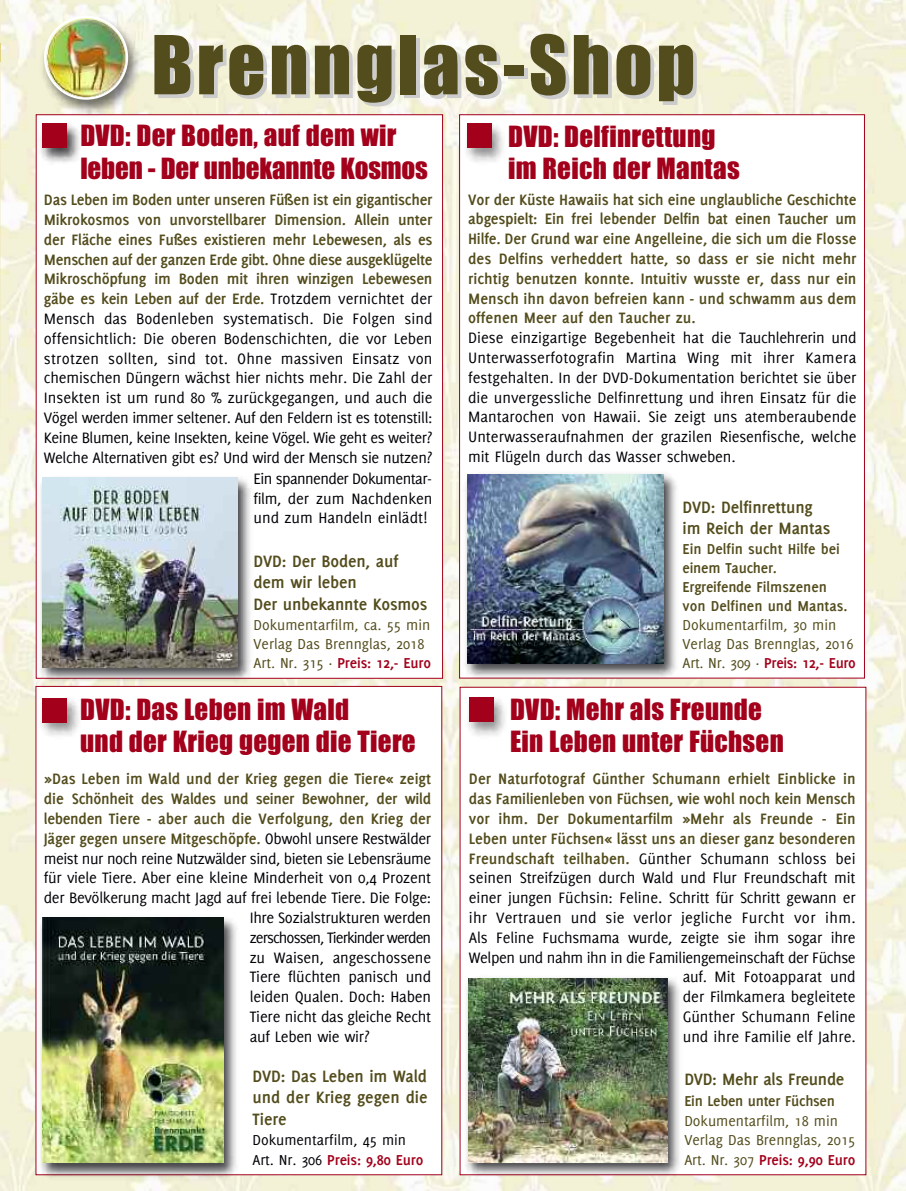
<style>
.page{position:relative;width:906px;height:1191px;background:#fff}
.page>*{position:absolute;margin:0;border:0;box-sizing:border-box;transform-origin:0 0}
.t1{font:75px "Impact";letter-spacing:.05em;color:#534c1c}
.t2{font:27px/32.4px "Impact";letter-spacing:.01em;color:#a2001b}
.t3{font:700 18px/21.6px "Delicious";letter-spacing:-.01em;color:#534c1c}
.t4{font:16.5px/19.8px "Delicious";letter-spacing:-.01em;color:#000006;text-align:justify}
.t5{font:700 16.5px/19.8px "Delicious";color:#534c1c;text-align:justify}
.t6{font:700 16.5px "Delicious";letter-spacing:-.02em;color:#534c1c}
.t7{font:16.5px "Delicious";letter-spacing:-.055em;color:#000006}
.t8{font:15.75px/18.9px "Delicious";color:#534c1c}
.t9{font:700 15.75px/18.9px "Delicious";color:#534c1c}
.t10{font:15.75px/19.6px "Delicious";color:#000006}
.t11{font:700 15.75px "Delicious";letter-spacing:-.02em;color:#534c1c}
.s1{font-weight:700;color:#534c1c}
.s2{font-weight:700;color:#a2001b}
.s3{font-weight:400;color:#000006}
</style>
<div class="page">
<img style="left:0;top:0;width:906px;height:1191px">
<div style="left:460px;top:115px;width:404px;height:562px;background:#fff"></div>
<div style="left:37px;top:115px;width:405px;height:563px;background:#fff"></div>
<img style="left:460px;top:467px;width:222px;height:220px">
<img style="left:467px;top:474px;width:196px;height:189px">
<img style="left:460px;top:117px;width:43px;height:51px">
<div style="left:467px;top:123px;width:25px;height:25px;background:#a2001b"></div>
<div style="left:460px;top:687px;width:405px;height:487px;background:#fff"></div>
<div style="left:36px;top:686px;width:405px;height:488px;background:#fff"></div>
<img style="left:461px;top:979px;width:226px;height:202px">
<img style="left:468px;top:978px;width:200px;height:184px">
<img style="left:36px;top:691px;width:43px;height:51px">
<div style="left:43px;top:697px;width:24px;height:25px;background:#a2001b"></div>
<img style="left:468px;top:697px;width:37px;height:39px">
<div style="left:469px;top:697px;width:24px;height:24px;background:#a2001b"></div>
<svg style="left:0;top:43px;width:1px;height:18px"></svg>
<img style="left:0;top:158px;width:8px;height:86px">
<img style="left:37px;top:10px;width:110px;height:106px">
<img style="left:44px;top:16px;width:84px;height:84px">
<img style="left:36px;top:117px;width:44px;height:51px">
<div style="left:43px;top:123px;width:24px;height:25px;background:#a2001b"></div>
<img style="left:36px;top:472px;width:222px;height:215px">
<img style="left:43px;top:478px;width:194px;height:189px">
<img style="left:35px;top:911px;width:218px;height:271px">
<img style="left:43px;top:917px;width:181px;height:245px">
<h1 class="t1" style="left:151px;top:25px;width:545px">Brennglas-Shop</h1>
<h2 class="t2" style="left:80px;top:120px;width:349px;line-height:33px">DVD: Der Boden, auf dem wir leben - Der unbekannte Kosmos</h2>
<p class="t4" style="left:44px;top:191px;width:390px"><span class="s1">Das Leben im Boden unter unseren Füßen ist ein gigantischer Mikrokosmos von unvorstellbarer Dimension. Allein unter der Fläche eines Fußes existieren mehr Lebewesen, als es Menschen auf der ganzen Erde gibt. Ohne diese ausgeklügelte Mikroschöpfung im Boden mit ihren winzigen Lebewesen gäbe es kein Leben auf der Erde.</span> Trotzdem vernichtet der Mensch das Bodenleben systematisch. Die Folgen sind offensichtlich: Die oberen Bodenschichten, die vor Leben strotzen sollten, sind tot. Ohne massiven Einsatz von chemischen Düngern wächst hier nichts mehr. Die Zahl der Insekten ist um rund 80 % zurückgegangen, und auch die Vögel werden immer seltener. Auf den Feldern ist es totenstill:<br>Keine Blumen, keine Insekten, keine Vögel. Wie geht es weiter?<br>Welche Alternativen gibt es? Und wird der Mensch sie nutzen?</p>
<p class="t4" style="left:253px;top:470px;width:180px">Ein spannender Dokumentar&shy;film, der zum Nachdenken und zum Handeln einlädt!</p>
<p class="t3" style="left:253px;top:551px;width:175px">DVD: Der Boden, auf dem wir leben<br>Der unbekannte Kosmos</p>
<p class="t8" style="left:253px;top:616px;width:179px">Dokumentarfilm, ca. 55 min<br>Verlag Das Brennglas, 2018<br>Art. Nr. 315 · <span class="s2">Preis: 12,- Euro</span></p>
<h2 class="t2" style="left:80px;top:694px;width:337px">DVD: Das Leben im Wald<br>und der Krieg gegen die Tiere</h2>
<p class="t5" style="left:44px;top:770px;width:389px">»Das Leben im Wald und der Krieg gegen die Tiere« zeigt</p>
<p class="t6" style="left:44px;top:792px;width:389px">die Schönheit des Waldes und seiner Bewohner, der wild</p>
<p class="t5" style="left:44px;top:809px;width:389px">lebenden Tiere - aber auch die Verfolgung, den Krieg der</p>
<p class="t5" style="left:44px;top:829px;width:389px">Jäger gegen unsere Mitgeschöpfe. <span class="s3">Obwohl unsere Restwälder</span></p>
<p class="t4" style="left:44px;top:849px;width:389px">meist nur noch reine Nutzwälder sind, bieten sie Lebensräume</p>
<p class="t4" style="left:44px;top:869px;width:389px">für viele Tiere. Aber eine kleine Minderheit von 0,4 Prozent</p>
<p class="t4" style="left:44px;top:889px;width:389px">der Bevölkerung macht Jagd auf frei lebende Tiere. Die Folge:</p>
<p class="t4" style="left:250px;top:908px;width:183px">Ihre Sozialstrukturen werden</p>
<p class="t7" style="left:250px;top:931px;width:183px">zerschossen, Tierkinder werden</p>
<p class="t4" style="left:250px;top:948px;width:183px">zu Waisen, angeschossene</p>
<p class="t4" style="left:250px;top:968px;width:183px">Tiere flüchten panisch und</p>
<p class="t4" style="left:250px;top:988px;width:183px">leiden Qualen. Doch: Haben</p>
<p class="t4" style="left:250px;top:1007px;width:183px">Tiere nicht das gleiche Recht</p>
<p class="t4" style="left:250px;top:1027px;width:121px">auf Leben wie wir?</p>
<p class="t3" style="left:252px;top:1066px;width:177px;text-align:justify">DVD: Das Leben im Wald und der Krieg gegen die Tiere</p>
<p class="t10" style="left:252px;top:1131px;width:172px">Dokumentarfilm, 45 min<br>Art. Nr. 306 <span class="s2">Preis: 9,80 Euro</span></p>
<h2 class="t2" style="left:508px;top:121px;width:233px">DVD: Delfinrettung im Reich der Mantas</h2>
<p class="t5" style="left:468px;top:190px;width:390px">Vor der Küste Hawaiis hat sich eine unglaubliche Geschichte abgespielt: Ein frei lebender Delfin bat einen Taucher um Hilfe. Der Grund war eine Angelleine, die sich um die Flosse des Delfins verheddert hatte, so dass er sie nicht mehr richtig benutzen konnte. Intuitiv wusste er, dass nur ein Mensch ihn davon befreien kann - und schwamm aus dem offenen Meer auf den Taucher zu.</p>
<p class="t4" style="left:468px;top:329px;width:390px">Diese einzigartige Begebenheit hat die Tauchlehrerin und Unterwasserfotografin Martina Wing mit ihrer Kamera festgehalten. In der DVD-Dokumentation berichtet sie über die unvergessliche Delfinrettung und ihren Einsatz für die Mantarochen von Hawaii. Sie zeigt uns atemberaubende Unterwasseraufnahmen der grazilen Riesenfische, welche mit Flügeln durch das Wasser schweben.</p>
<p class="t3" style="left:682px;top:497px;width:149px">DVD: Delfinrettung im Reich der Mantas</p>
<p class="t9" style="left:682px;top:541px;width:166px">Ein Delfin sucht Hilfe bei einem Taucher.<br>Ergreifende Filmszenen von Delfinen und Mantas.</p>
<p class="t8" style="left:682px;top:616px;width:175px">Dokumentarfilm, 30 min<br>Verlag Das Brennglas, 2016<br>Art. Nr. 309 · <span class="s2">Preis: 12,- Euro</span></p>
<h2 class="t2" style="left:510px;top:694px;width:275px">DVD: Mehr als Freunde<br>Ein Leben unter Füchsen</h2>
<p class="t4" style="left:469px;top:770px;width:388px;text-align:right"><span class="s1">Der Naturfotograf Günther Schumann erhielt Einblicke in das Familienleben von Füchsen, wie wohl noch kein Mensch vor ihm. Der Dokumentarfilm »Mehr als Freunde - Ein Leben unter Füchsen« lässt uns an dieser ganz besonderen Freundschaft teilhaben.</span> Günther Schumann schloss bei seinen Streifzügen durch Wald und Flur Freundschaft mit einer jungen Füchsin: Feline. Schritt für Schritt gewann er ihr Vertrauen und sie verlor jegliche Furcht vor ihm.<br>Als Feline Fuchsmama wurde, zeigte sie ihm sogar ihre Welpen und nahm ihn in die Familiengemeinschaft der Füchse auf. Mit Fotoapparat und<br>der Filmkamera begleitete<br>Günther Schumann Feline<br>und ihre Familie elf Jahre.</p>
<p class="t3" style="left:684px;top:1069px;width:161px">DVD: Mehr als Freunde</p>
<p class="t11" style="left:684px;top:1095px;width:152px">Ein Leben unter Füchsen</p>
<p class="t8" style="left:684px;top:1112px;width:172px;line-height:19.4px">Dokumentarfilm, 18 min<br>Verlag Das Brennglas, 2015<br>Art. Nr. 307 <span class="s2">Preis: 9,90 Euro</span></p>
</div>
